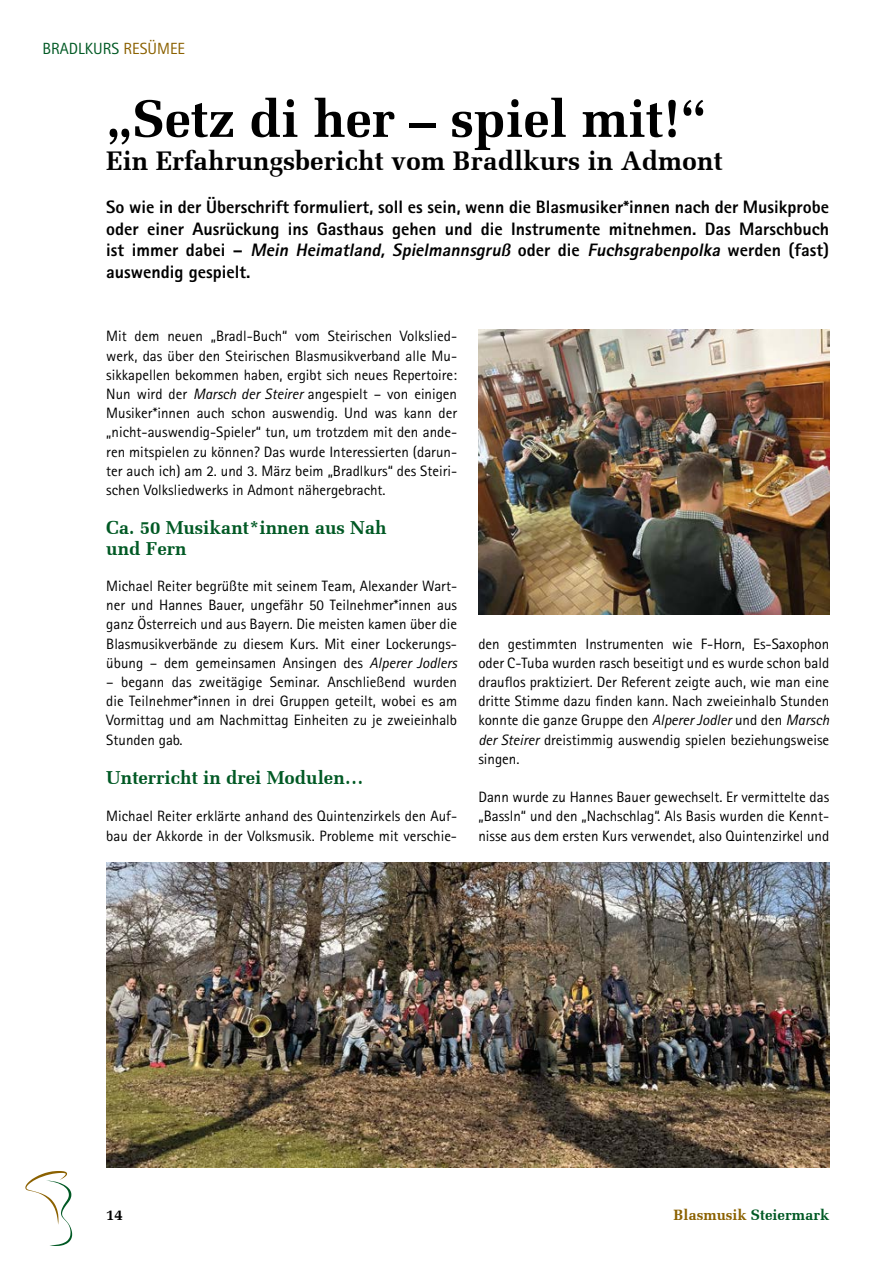
<style>
.page{position:relative;width:893px;height:1263px;background:#fff}
.page>*{position:absolute;margin:0;border:0;box-sizing:border-box;transform-origin:0 0}
.t1{font:700 52.5px "Melior";color:#000}
.t2{font:700 27px "Melior";color:#000}
.t3{font:700 18.75px/20.2px "Melior";color:#005924}
.t4{font:800 18px/21.6px "Rotis Sans Serif Std";color:#000;text-align:justify}
.t5{font:16.2px "Rotis Sans Serif Std";color:#005924}
.t6{font:15px/19.2px "Rotis Sans Serif Std";color:#000;text-align:justify}
.t7{font:700 15px "Melior";color:#005924}
.t8{font:700 15px "Melior";color:#000}
.s1{color:#8b6100}
.s2{font-style:italic}
</style>
<div class="page">
<svg style="left:25px;top:1171px;width:47px;height:75px"></svg>
<img style="left:478px;top:330px;width:351px;height:284px">
<img style="left:106px;top:862px;width:723px;height:305px">
<p class="t5" style="left:43px;top:39px;width:144px">BRADLKURS <span class="s1">RESÜMEE</span></p>
<h1 class="t1" style="left:106px;top:87px;width:602px">„Setz di her – spiel mit!“</h1>
<h2 class="t2" style="left:106px;top:144px;width:618px">Ein Erfahrungsbericht vom Bradlkurs in Admont</h2>
<p class="t4" style="left:106px;top:196px;width:724px">So wie in der Überschrift formuliert, soll es sein, wenn die Blasmusiker*innen nach der Musikprobe oder einer Ausrückung ins Gasthaus gehen und die Instrumente mitnehmen. Das Marschbuch i st i m m e r d a b e i – <span class="s2">Mein Heimatland, Spielmannsgruß</span> o d e r d i e <span class="s2">Fuchsgrabenpolka</span> w e r d e n (fa st) auswendig gespielt.</p>
<p class="t6" style="left:106px;top:327px;width:352px">Mit dem neuen „Bradl-Buch“ vom Steirischen Volkslied&shy;werk, das über den Steirischen Blasmusikverband alle Mu&shy;sikkapellen bekommen haben, ergibt sich neues Repertoire:<br>Nun wird der <span class="s2">Marsch der Steirer</span> angespielt – von einigen Musiker*innen auch schon auswendig. Und was kann der „nicht-auswendig-Spieler“ tun, um trotzdem mit den ande&shy;ren mitspielen zu können? Das wurde Interessierten (darun&shy;ter auch ich) am 2. und 3. März beim „Bradlkurs“ des Steiri&shy;schen Volksliedwerks in Admont nähergebracht.</p>
<p class="t3" style="left:106px;top:518px;width:282px">Ca. 50 Musikant*innen aus Nah und Fern</p>
<p class="t6" style="left:106px;top:576px;width:352px">Michael Reiter begrüßte mit seinem Team, Alexander Wart&shy;ner und Hannes Bauer, ungefähr 50 Teilnehmer*innen aus ganz Österreich und aus Bayern. Die meisten kamen über die Blasmusikverbände zu diesem Kurs. Mit einer Lockerungs&shy;übung – dem gemeinsamen Ansingen des <span class="s2">Alperer Jodlers</span></p>
<p class="t6" style="left:106px;top:672px;width:352px">– begann das zweitägige Seminar. Anschließend wurden die Teilnehmer*innen in drei Gruppen geteilt, wobei es am Vormittag und am Nachmittag Einheiten zu je zweieinhalb Stunden gab.</p>
<p class="t3" style="left:106px;top:767px;width:259px">Unterricht in drei Modulen…</p>
<p class="t6" style="left:106px;top:807px;width:352px">Michael Reiter erklärte anhand des Quintenzirkels den Auf&shy;bau der Akkorde in der Volksmusik. Probleme mit verschie-</p>
<p class="t6" style="left:478px;top:634px;width:352px">den gestimmten Instrumenten wie F-Horn, Es-Saxophon oder C-Tuba wurden rasch beseitigt und es wurde schon bald drauflos praktiziert. Der Referent zeigte auch, wie man eine dritte Stimme dazu finden kann. Nach zweieinhalb Stunden konnte die ganze Gruppe den <span class="s2">Alperer Jodler</span> und den <span class="s2">Marsch der Steirer</span> dreistimmig auswendig spielen beziehungsweise singen.</p>
<p class="t6" style="left:478px;top:787px;width:352px">Dann wurde zu Hannes Bauer gewechselt. Er vermittelte das „Bassln“ und den „Nachschlag“. Als Basis wurden die Kennt&shy;nisse aus dem ersten Kurs verwendet, also Quintenzirkel und</p>
<p class="t8" style="left:106px;top:1206px;width:18px">14</p>
<p class="t7" style="left:673px;top:1206px;width:157px"><span class="s1">Blasmusik</span> Steiermark</p>
</div>
